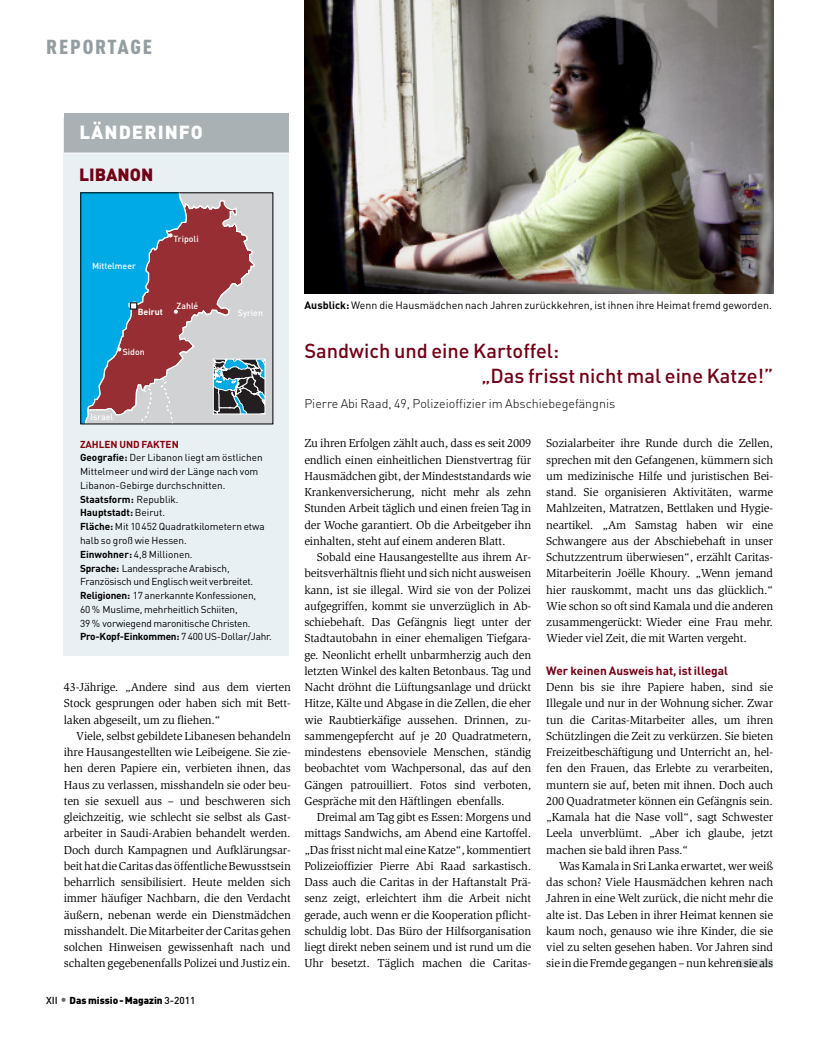
<style>
.page{position:relative;width:837px;height:1049px;background:#fff}
.page>*{position:absolute;margin:0;border:0;box-sizing:border-box;transform-origin:0 0}
.t1{font:500 20px/25px "DIN Pro";color:#720016}
.t2{font:900 20px "DIN Cond";letter-spacing:.085em;color:#949da1;scale:1.1 1}
.t3{font:900 18.75px "DIN Pro";letter-spacing:.055em;color:#fff}
.t4{font:900 17.5px "DIN Pro";color:#720016}
.t5{font:300 12.5px "DIN Pro";color:#000}
.t6{font:11.88px/16.2px "Slimbach Std";letter-spacing:-.015em;color:#000;text-align:justify}
.t7{font:700 11.88px "DIN Pro";color:#720016}
.t8{font:10.62px "DIN Pro";color:#000}
.t9{font:10px/13.8px "DIN Pro";letter-spacing:-.015em;color:#000}
.t10{font:900 10px "DIN Pro";color:#000}
.t11{font:500 8.75px "DIN Pro";color:#fff}
.t12{font:700 8.75px "DIN Pro";color:#fff}
.s1{font-weight:700;color:#85000b}
.s2{font-weight:700}
.s3{font-weight:500}
.s4{font-weight:500;font-size:12.5px;color:#666}
</style>
<div class="page">
<div style="left:64px;top:118px;width:225px;height:538px;background:#e9f0f4"></div>
<div style="left:64px;top:114px;width:225px;height:39px;background:#a9b1b4"></div>
<svg style="left:187px;top:194px;width:84px;height:228px;background:#be9d9f"></svg>
<svg style="left:82px;top:194px;width:105px;height:228px;background:#5287a7"></svg>
<svg style="left:213px;top:361px;width:52px;height:54px;background:#526d78"></svg>
<div style="left:213px;top:359px;width:52px;height:55px;border:1px solid #fff"></div>
<hr style="left:64px;top:153px;width:225px;height:1px;background:#fff">
<img style="left:304px;top:0;width:468px;height:293px">
<div style="left:737px;top:959px;width:35px;height:8px;background:#daddde"></div>
<h1 class="t2" style="left:46px;top:35px;width:98px">REPORTAGE</h1>
<h2 class="t3" style="left:79px;top:121px;width:125px">LÄNDERINFO</h2>
<h3 class="t4" style="left:79px;top:165px;width:76px">LIBANON</h3>
<p class="t11" style="left:92px;top:261px;width:45px">Mittelmeer</p>
<p class="t11" style="left:173px;top:234px;width:27px">Tripoli</p>
<p class="t12" style="left:138px;top:307px;width:27px">Beirut</p>
<p class="t11" style="left:123px;top:347px;width:23px">Sidon</p>
<p class="t11" style="left:176px;top:300px;width:23px">Zahlé</p>
<p class="t11" style="left:93px;top:412px;width:22px">srael</p>
<p class="t11" style="left:238px;top:308px;width:27px">Syrien</p>
<p class="t9" style="left:80px;top:437px;width:193px"><span class="s1">ZAHLEN UND FAKTEN<br></span><span class="s2">Geografie:</span> Der Libanon liegt am östlichen Mittelmeer und wird der Länge nach vom Libanon-Gebirge durchschnitten.<br><span class="s2">Staatsform:</span> Republik.<br><span class="s2">Hauptstadt:</span> Beirut.<br><span class="s2">Fläche:</span> Mit 10452 Quadratkilometern etwa halb so groß wie Hessen.<br><span class="s2">Einwohner:</span> 4,8 Millionen.<br><span class="s2">Sprache:</span> Landessprache Arabisch, Französisch und Englisch weit verbreitet.<br><span class="s2">Religionen:</span> 17 anerkannte Konfessionen,<br>60 % Muslime, mehrheitlich Schiiten,<br>39 % vorwiegend maronitische Christen.<br><span class="s2">Pro-Kopf-Einkommen:</span> 7 400 US-Dollar/Jahr.</p>
<p class="t6" style="left:64px;top:680px;width:228px">43-Jährige. „Andere sind aus dem vierten Stock gesprungen oder haben sich mit Bett&shy;laken abgeseilt, um zu fliehen.“</p>
<p class="t6" style="left:64px;top:729px;width:228px;text-indent:12px">Viele, selbst gebildete Libanesen behandeln ihre Hausangestellten wie Leibeigene. Sie zie&shy;hen deren Papiere ein, verbieten ihnen, das Haus zu verlassen, misshandeln sie oder beu&shy;ten sie sexuell aus – und beschweren sich gleichzeitig, wie schlecht sie selbst als Gast&shy;arbeiter in Saudi-Arabien behandelt werden.<br>Doch durch Kampagnen und Aufklärungsar&shy;beithatdieCaritasdasöffentlicheBewusstsein beharrlich sensibilisiert. Heute melden sich immer häufiger Nachbarn, die den Verdacht äußern, nebenan werde ein Dienstmädchen misshandelt.DieMitarbeiter derCaritas gehen solchen Hinweisen gewissenhaft nach und schalten gegebenenfalls Polizei und Justiz ein.</p>
<p class="t10" style="left:46px;top:994px;width:151px"><span class="s3">XII</span> <span class="s4">•</span> Das missio-Magazin <span class="s3">3-2011</span></p>
<p class="t8" style="left:304px;top:298px;width:468px"><span class="s2">Ausblick:</span> Wenn die Hausmädchen nach Jahren zurückkehren, ist ihnen ihre Heimat fremd geworden.</p>
<h1 class="t1" style="left:481px;top:338px;width:293px;text-indent:-177px">Sandwich und eine Kartoffel:<br>„Das frisst nicht mal eine Katze!”</h1>
<p class="t5" style="left:304px;top:396px;width:312px">Pierre Abi Raad, 49, Polizeioffizier im Abschiebegefängnis</p>
<p class="t6" style="left:304px;top:436px;width:228px">Zu ihren Erfolgen zählt auch, dass es seit 2009 endlich einen einheitlichen Dienstvertrag für Hausmädchen gibt, der Mindeststandards wie Krankenversicherung, nicht mehr als zehn Stunden Arbeit täglich und einen freien Tag in der Woche garantiert. Ob die Arbeitgeber ihn einhalten, steht auf einem anderen Blatt.</p>
<p class="t6" style="left:304px;top:550px;width:228px;text-indent:12px">Sobald eine Hausangestellte aus ihrem Ar&shy;beitsverhältnis flieht und sich nicht ausweisen kann, ist sie illegal. Wird sie von der Polizei aufgegriffen, kommt sie unverzüglich in Ab&shy;schiebehaft. Das Gefängnis liegt unter der Stadtautobahn in einer ehemaligen Tiefgara&shy;ge. Neonlicht erhellt unbarmherzig auch den letzten Winkel des kalten Betonbaus. Tag und Nacht dröhnt die Lüftungsanlage und drückt Hitze, Kälte und Abgase in die Zellen, die eher wie Raubtierkäfige aussehen. Drinnen, zu&shy;sammengepfercht auf je 20 Quadratmetern, mindestens ebensoviele Menschen, ständig beobachtet vom Wachpersonal, das auf den Gängen patrouilliert. Fotos sind verboten, Gespräche mit den Häftlingen ebenfalls.</p>
<p class="t6" style="left:304px;top:810px;width:228px;text-indent:12px">Dreimal am Tag gibt es Essen: Morgens und mittags Sandwichs, am Abend eine Kartoffel. „Das frisst nicht mal eine Katze“, kommentiert Polizeioffizier Pierre Abi Raad sarkastisch.<br>Dass auch die Caritas in der Haftanstalt Prä&shy;senz zeigt, erleichtert ihm die Arbeit nicht gerade, auch wenn er die Kooperation pflicht&shy;schuldig lobt. Das Büro der Hilfsorganisation liegt direkt neben seinem und ist rund um die Uhr besetzt. Täglich machen die Caritas-</p>
<p class="t6" style="left:546px;top:436px;width:228px">Sozialarbeiter ihre Runde durch die Zellen, sprechen mit den Gefangenen, kümmern sich um medizinische Hilfe und juristischen Bei&shy;stand. Sie organisieren Aktivitäten, warme Mahlzeiten, Matratzen, Bettlaken und Hygie&shy;neartikel. „Am Samstag haben wir eine Schwangere aus der Abschiebehaft in unser Schutzzentrum überwiesen“, erzählt Caritas-Mitarbeiterin Joëlle Khoury. „Wenn jemand hier rauskommt, macht uns das glücklich.“ Wie schon so oft sind Kamala und die anderen zusammengerückt: Wieder eine Frau mehr.<br>Wieder viel Zeit, die mit Warten vergeht.</p>
<p class="t7" style="left:546px;top:664px;width:183px">Wer keinen Ausweis hat, ist illegal</p>
<p class="t6" style="left:546px;top:680px;width:228px">Denn bis sie ihre Papiere haben, sind sie Illegale und nur in der Wohnung sicher. Zwar tun die Caritas-Mitarbeiter alles, um ihren Schützlingen die Zeit zu verkürzen. Sie bieten Freizeitbeschäftigung und Unterricht an, hel&shy;fen den Frauen, das Erlebte zu verarbeiten, muntern sie auf, beten mit ihnen. Doch auch 200 Quadratmeter können ein Gefängnis sein. „Kamala hat die Nase voll“, sagt Schwester Leela unverblümt. „Aber ich glaube, jetzt machen sie bald ihren Pass.“</p>
<p class="t6" style="left:546px;top:859px;width:228px;text-indent:12px">Was Kamala in Sri Lanka erwartet, wer weiß das schon? Viele Hausmädchen kehren nach Jahren in eine Welt zurück, die nicht mehr die alte ist. Das Leben in ihrer Heimat kennen sie kaum noch, genauso wie ihre Kinder, die sie viel zu selten gesehen haben. Vor Jahren sind sie indieFremde gegangen–nunkehrensie als</p>
</div>
